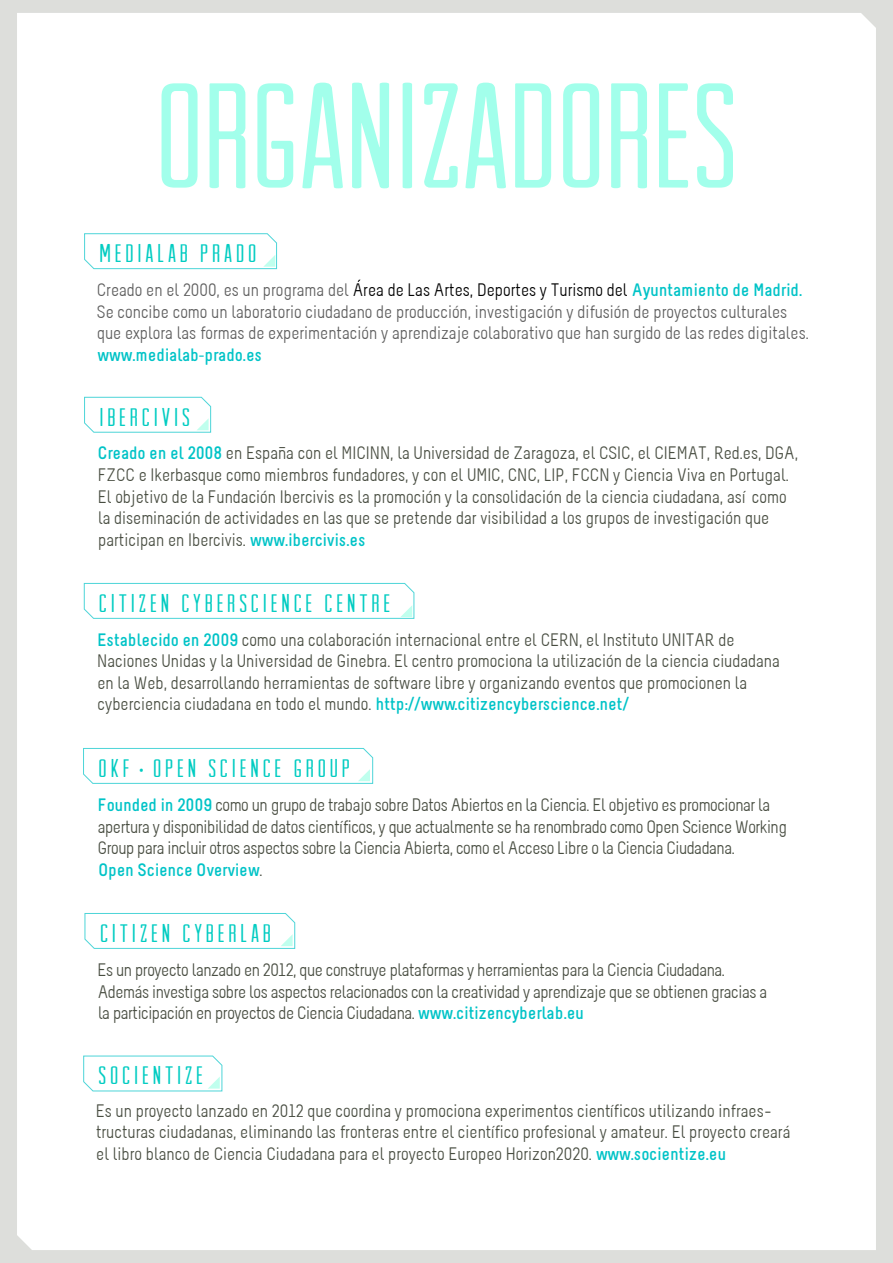
<style>
.page{position:relative;width:893px;height:1263px;background:#dddedb}
.page>*{position:absolute;margin:0;border:0;box-sizing:border-box;transform-origin:0 0}
.t1{font:150px "Arvil Sans";color:#a2ffeb}
.t2{font:25.65px "Arvil Sans";letter-spacing:.15em;color:#02ccc2}
.t3{font:18px/21.6px "Melbourne";color:#484d41}
.t4{font:18px/21.6px "Melbourne";letter-spacing:-.025em;color:#484d41}
.t5{font:18px/21.6px "Melbourne";color:#5e5e5e}
.s1{color:#000}
.s2{font-weight:700;color:#00c3c7}
.s3{font-family:"Myriad Pro";color:#00c3c7}
.s4{font-family:"Myriad Pro"}
</style>
<div class="page">
<div style="left:17px;top:13px;width:859px;height:1237px;background:#fff"></div>
<svg style="left:84px;top:233px;width:193px;height:36px;background:#f3fcfc"></svg>
<svg style="left:84px;top:396px;width:127px;height:37px;background:#f2fcfc"></svg>
<svg style="left:84px;top:583px;width:331px;height:36px;background:#f4fcfc"></svg>
<svg style="left:83px;top:1055px;width:140px;height:37px;background:#f2fcfc"></svg>
<svg style="left:83px;top:748px;width:290px;height:36px;background:#f3fcfc"></svg>
<svg style="left:84px;top:913px;width:211px;height:36px;background:#f3fcfc"></svg>
<h1 class="t1" style="left:156px;top:54px;width:583px">ORGANIZADORES</h1>
<h2 class="t2" style="left:100px;top:239px;width:158px">MEDIALAB PRADO</h2>
<p class="t5" style="left:97px;top:279px;width:713px">Creado en el 2000, es un programa del <span class="s1">Area de Las Artes, Deportes y Turismo del</span> <span class="s2">Ayuntamiento de Madrid.<br></span>Se concibe como un laboratorio ciudadano de producción, investigación y difusión de proyectos culturales que explora las formas de experimentación y aprendizaje colaborativo que han surgido de las redes digitales. <span class="s2">www.medialab</span><span class="s3">-</span><span class="s2">prado.es</span></p>
<h2 class="t2" style="left:99px;top:403px;width:92px">IBERCIVIS</h2>
<p class="t3" style="left:98px;top:443px;width:702px"><span class="s2">Creado en el 2008</span> en España con el MICINN, la Universidad de Zaragoza, el CSIC, el CIEMAT, Red.es, DGA, FZCC e Ikerbasque como miembros fundadores, y con el UMIC, CNC, LIP, FCCN y Ciencia Viva en Portugal.<br>El objetivo de la Fundación Ibercivis es la promoción y la consolidación de la ciencia ciudadana, así como la diseminación de actividades en las que se pretende dar visibilidad a los grupos de investigación que participan en Ibercivis. <span class="s2">www.ibercivis.es</span></p>
<h2 class="t2" style="left:99px;top:589px;width:293px">CITIZEN CYBERSCIENCE CENTRE</h2>
<p class="t3" style="left:97px;top:629px;width:684px"><span class="s2">Establecido en 2009</span> como una colaboración internacional entre el CERN, el Instituto UNITAR de Naciones Unidas y la Universidad de Ginebra. El centro promociona la utilización de la ciencia ciudadana en la Web, desarrollando herramientas de software libre y organizando eventos que promocionen la cyberciencia ciudadana en todo el mundo. <span class="s2">http://www.citizencyberscience.net/</span></p>
<h2 class="t2" style="left:99px;top:754px;width:253px">OKF <span class="s4">·</span> OPEN SCIENCE GROUP</h2>
<p class="t4" style="left:98px;top:794px;width:691px"><span class="s2">Founded in 2009</span> como un grupo de trabajo sobre Datos Abiertos en la Ciencia. El objetivo es promocionar la apertura y disponibilidad de datos científicos, y que actualmente se ha renombrado como Open Science Working Group para incluir otros aspectos sobre la Ciencia Abierta, como el Acceso Libre o la Ciencia Ciudadana.<br><span class="s2">Open Science Overview</span>.</p>
<h2 class="t2" style="left:100px;top:919px;width:172px">CITIZEN CYBERLAB</h2>
<p class="t4" style="left:98px;top:959px;width:671px">Es un proyecto lanzado en 2012, que construye plataformas y herramientas para la Ciencia Ciudadana.<br>Además investiga sobre los aspectos relacionados con la creatividad y aprendizaje que se obtienen gracias a la participación en proyectos de Ciencia Ciudadana. <span class="s2">www.citizencyberlab.eu</span></p>
<h2 class="t2" style="left:99px;top:1061px;width:106px">SOCIENTIZE</h2>
<p class="t3" style="left:96px;top:1100px;width:696px">Es un proyecto lanzado en 2012 que coordina y promociona experimentos científicos utilizando infraes&shy;tructuras ciudadanas, eliminando las fronteras entre el científico profesional y amateur. El proyecto creará el libro blanco de Ciencia Ciudadana para el proyecto Europeo Horizon2020. <span class="s2">www.socientize.eu</span></p>
</div>
